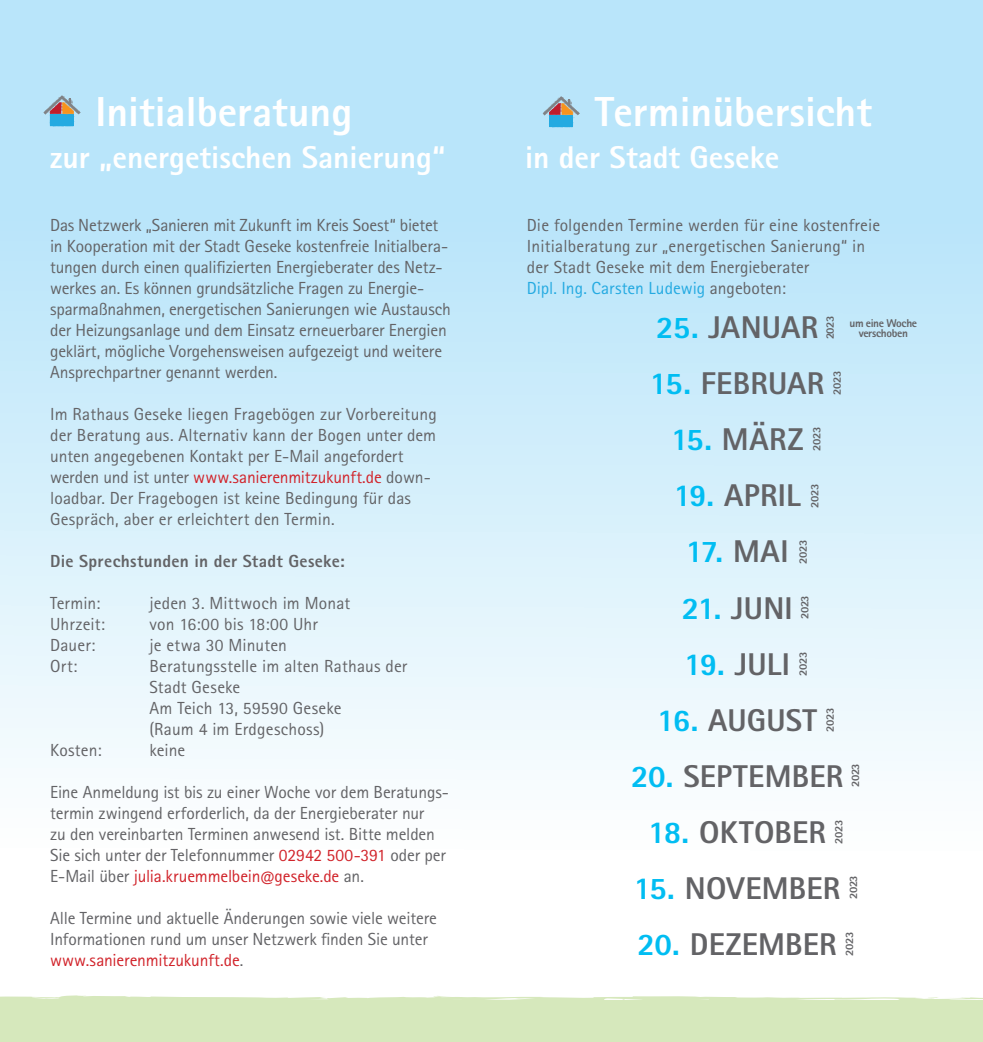
<style>
.page{position:relative;width:983px;height:1042px;background:#fff}
.page>*{position:absolute;margin:0;border:0;box-sizing:border-box;transform-origin:0 0}
.t1{font:800 42px "Rotis Sans Serif Pro";color:#fff}
.t2{font:800 31.5px "Rotis Sans Serif Pro";letter-spacing:.005em;color:#636366}
.t3{font:800 31.5px "Rotis Sans Serif Pro";color:#fff}
.t4{font:800 31.5px "Rotis Sans Serif Pro";color:#01bdf2}
.t5{font:17.5px/21px "Rotis Sans Serif Pro";letter-spacing:-.005em;color:#636366}
.t6{font:800 17.5px "Rotis Sans Serif Pro";letter-spacing:.015em;color:#636366}
.t7{font:800 11.38px/10.5px "Rotis Sans Serif Pro";letter-spacing:-.035em;color:#636366;text-align:center}
.s1{color:#d1232a}
.s2{color:#24aae1}
.s3{color:#01bdf2}
.s4{color:#636366}
</style>
<div class="page">
<div style="left:0;top:0;width:982px;height:1033px;background:linear-gradient(to bottom,#ace0f9,#fff)"></div>
<div style="left:0;top:1000px;width:982px;height:42px;background:#d6e8bc"></div>
<svg style="left:0;top:995px;width:982px;height:5px"></svg>
<svg style="left:43px;top:95px;width:38px;height:32px"></svg>
<svg style="left:542px;top:96px;width:37px;height:31px"></svg>
<h1 class="t1" style="left:96px;top:85px;width:258px">Initialberatung</h1>
<h2 class="t3" style="left:50px;top:137px;width:396px">zur „energetischen Sanierung“</h2>
<p class="t5" style="left:50px;top:215px;width:402px">Das Netzwerk „Sanieren mit Zukunft im Kreis Soest“ bietet in Kooperation mit der Stadt Geseke kostenfreie Initialbera&shy;tungen durch einen qualifizierten Energieberater des Netz&shy;werkes an. Es können grundsätzliche Fragen zu Energie&shy;sparmaßnahmen, energetischen Sanierungen wie Austausch der Heizungsanlage und dem Einsatz erneuerbarer Energien geklärt, mögliche Vorgehensweisen aufgezeigt und weitere Ansprechpartner genannt werden.</p>
<p class="t5" style="left:50px;top:404px;width:388px">Im Rathaus Geseke liegen Fragebögen zur Vorbereitung der Beratung aus. Alternativ kann der Bogen unter dem unten angegebenen Kontakt per E-Mail angefordert werden und ist unter <span class="s1">www.sanierenmitzukunft.de</span> down&shy;loadbar. Der Fragebogen ist keine Bedingung für das Gespräch, aber er erleichtert den Termin.</p>
<p class="t6" style="left:50px;top:550px;width:296px">Die Sprechstunden in der Stadt Geseke:</p>
<p class="t5" style="left:50px;top:593px;width:52px">Termin:</p>
<p class="t5" style="left:149px;top:593px;width:202px">jeden 3. Mittwoch im Monat</p>
<p class="t5" style="left:50px;top:614px;width:56px">Uhrzeit:</p>
<p class="t5" style="left:149px;top:614px;width:170px">von 16:00 bis 18:00 Uhr</p>
<p class="t5" style="left:50px;top:635px;width:47px">Dauer:</p>
<p class="t5" style="left:149px;top:635px;width:139px">je etwa 30 Minuten</p>
<p class="t5" style="left:50px;top:656px;width:29px">Ort:</p>
<p class="t5" style="left:149px;top:656px;width:259px">Beratungsstelle im alten Rathaus der<br>Stadt Geseke<br>Am Teich 13, 59590 Geseke<br>(Raum 4 im Erdgeschoss)</p>
<p class="t5" style="left:50px;top:740px;width:53px">Kosten:</p>
<p class="t5" style="left:149px;top:740px;width:37px">keine</p>
<p class="t5" style="left:50px;top:782px;width:400px">Eine Anmeldung ist bis zu einer Woche vor dem Beratungs&shy;termin zwingend erforderlich, da der Energieberater nur<br>zu den vereinbarten Terminen anwesend ist. Bitte melden Sie sich unter der Telefonnummer <span class="s1">02942 500-391</span> oder per E-Mail über <span class="s1">julia.kruemmelbein@geseke.de</span> an.</p>
<p class="t5" style="left:50px;top:908px;width:388px">Alle Termine und aktuelle Änderungen sowie viele weitere<br>Informationen rund um unser Netzwerk finden Sie unter <span class="s1">www.sanierenmitzukunft.de</span>.</p>
<h1 class="t1" style="left:594px;top:85px;width:278px">Terminübersicht</h1>
<h2 class="t3" style="left:525px;top:137px;width:256px">in der Stadt Geseke</h2>
<p class="t5" style="left:526px;top:215px;width:355px">Die folgenden Termine werden für eine kostenfreie Initialberatung zur „energetischen Sanierung“ in der Stadt Geseke mit dem Energieberater<br><span class="s2">Dipl. Ing. Carsten Ludewig</span> angeboten:</p>
<h2 class="t2" style="left:656px;top:308px;width:164px"><span class="s3">25.</span> JANUAR</h2>
<h2 class="t2" style="left:649px;top:364px;width:176px"><span class="s3">15.</span> FEBRUAR</h2>
<h2 class="t2" style="left:670px;top:420px;width:134px"><span class="s3">15.</span> MÄRZ</h2>
<h2 class="t2" style="left:673px;top:476px;width:128px"><span class="s3">19.</span> APRIL</h2>
<h2 class="t4" style="left:685px;top:532px;width:104px">17. <span class="s4">MAI</span></h2>
<h2 class="t2" style="left:681px;top:588px;width:112px"><span class="s3">21.</span> JUNI</h2>
<h2 class="t2" style="left:684px;top:644px;width:107px"><span class="s3">19.</span> JULI</h2>
<h2 class="t2" style="left:657px;top:700px;width:161px"><span class="s3">16.</span> AUGUST</h2>
<h2 class="t2" style="left:631px;top:756px;width:214px"><span class="s3">20.</span> SEPTEMBER</h2>
<h2 class="t2" style="left:648px;top:812px;width:179px"><span class="s3">18.</span> OKTOBER</h2>
<h2 class="t2" style="left:633px;top:868px;width:208px"><span class="s3">15.</span> NOVEMBER</h2>
<h2 class="t2" style="left:637px;top:924px;width:201px"><span class="s3">20.</span> DEZEMBER</h2>
<p class="t7" style="left:824px;top:339px;width:25px;rotate:-90deg">2023</p>
<p class="t7" style="left:831px;top:395px;width:25px;rotate:-90deg">2023</p>
<p class="t7" style="left:849px;top:317px;width:69px">um eine Woche verschoben</p>
<p class="t7" style="left:811px;top:451px;width:25px;rotate:-90deg">2023</p>
<p class="t7" style="left:809px;top:508px;width:25px;rotate:-90deg">2023</p>
<p class="t7" style="left:797px;top:563px;width:25px;rotate:-90deg">2023</p>
<p class="t7" style="left:799px;top:619px;width:25px;rotate:-90deg">2023</p>
<p class="t7" style="left:797px;top:676px;width:25px;rotate:-90deg">2023</p>
<p class="t7" style="left:824px;top:732px;width:25px;rotate:-90deg">2023</p>
<p class="t7" style="left:849px;top:787px;width:25px;rotate:-90deg">2023</p>
<p class="t7" style="left:833px;top:844px;width:25px;rotate:-90deg">2023</p>
<p class="t7" style="left:847px;top:899px;width:25px;rotate:-90deg">2023</p>
<p class="t7" style="left:843px;top:956px;width:25px;rotate:-90deg">2023</p>
</div>
